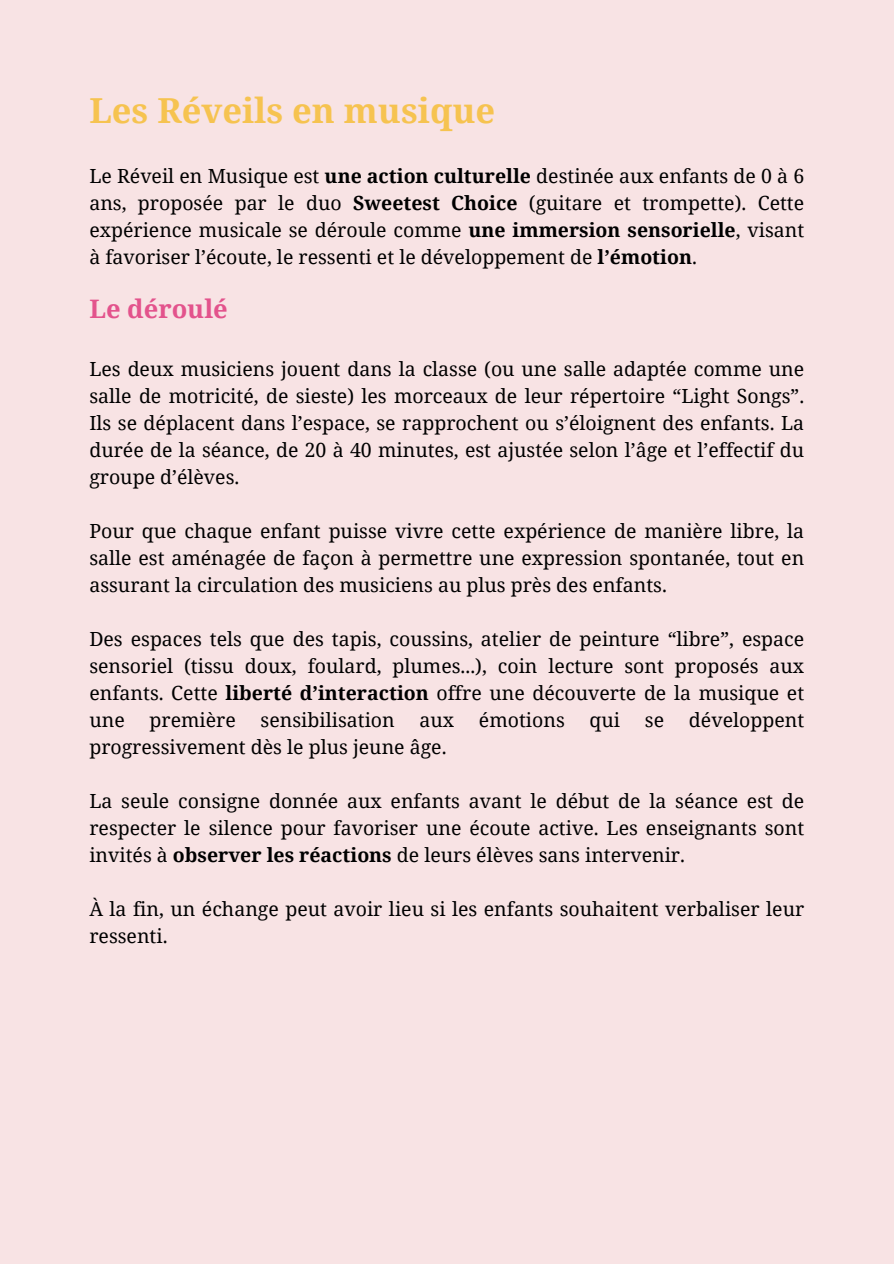
<style>
.page{position:relative;width:894px;height:1264px;background:#fff}
.page>*{position:absolute;margin:0;border:0;box-sizing:border-box;transform-origin:0 0}
.t1{font:700 34.5px "Noto Serif";color:#f6c350}
.t2{font:700 25.5px "Noto Serif";color:#e3538c}
.t3{font:19.5px/27px "Noto Serif";color:#000;text-align:justify}
.s1{font-weight:700}
</style>
<div class="page">
<div style="left:0;top:0;width:893px;height:1263px;background:#f8e3e4"></div>
<h1 class="t1" style="left:89px;top:86px;width:407px">Les Réveils en musique</h1>
<p class="t3" style="left:89px;top:162px;width:716px">Le Réveil en Musique est <span class="s1">une action culturelle</span> destinée aux enfants de 0 à 6 ans, proposée par le duo <span class="s1">Sweetest Choice</span> (guitare et trompette). Cette expérience musicale se déroule comme <span class="s1">une immersion sensorielle</span>, visant à favoriser l’écoute, le ressenti et le développement de <span class="s1">l’émotion</span>.</p>
<h2 class="t2" style="left:89px;top:291px;width:140px">Le déroulé</h2>
<p class="t3" style="left:89px;top:355px;width:716px">Les deux musiciens jouent dans la classe (ou une salle adaptée comme une salle de motricité, de sieste) les morceaux de leur répertoire “Light Songs”.<br>Ils se déplacent dans l’espace, se rapprochent ou s’éloignent des enfants. La durée de la séance, de 20 à 40 minutes, est ajustée selon l’âge et l’effectif du groupe d’élèves.</p>
<p class="t3" style="left:89px;top:517px;width:716px">Pour que chaque enfant puisse vivre cette expérience de manière libre, la salle est aménagée de façon à permettre une expression spontanée, tout en assurant la circulation des musiciens au plus près des enfants.</p>
<p class="t3" style="left:89px;top:625px;width:716px">Des espaces tels que des tapis, coussins, atelier de peinture “libre”, espace sensoriel (tissu doux, foulard, plumes...), coin lecture sont proposés aux enfants. Cette <span class="s1">liberté d’interaction</span> offre une découverte de la musique et une</p>
<p class="t3" style="left:149px;top:706px;width:88px">première</p>
<p class="t3" style="left:260px;top:706px;width:136px">sensibilisation</p>
<p class="t3" style="left:419px;top:706px;width:36px">aux</p>
<p class="t3" style="left:479px;top:706px;width:87px">émotions</p>
<p class="t3" style="left:589px;top:706px;width:32px">qui</p>
<p class="t3" style="left:644px;top:706px;width:21px">se</p>
<p class="t3" style="left:688px;top:706px;width:117px">développent</p>
<p class="t3" style="left:89px;top:733px;width:358px">progressivement dès le plus jeune âge.</p>
<p class="t3" style="left:89px;top:787px;width:716px">La seule consigne donnée aux enfants avant le début de la séance est de respecter le silence pour favoriser une écoute active. Les enseignants sont invités à <span class="s1">observer les réactions</span> de leurs élèves sans intervenir.</p>
<p class="t3" style="left:89px;top:895px;width:716px">À la fin, un échange peut avoir lieu si les enfants souhaitent verbaliser leur ressenti.</p>
</div>
